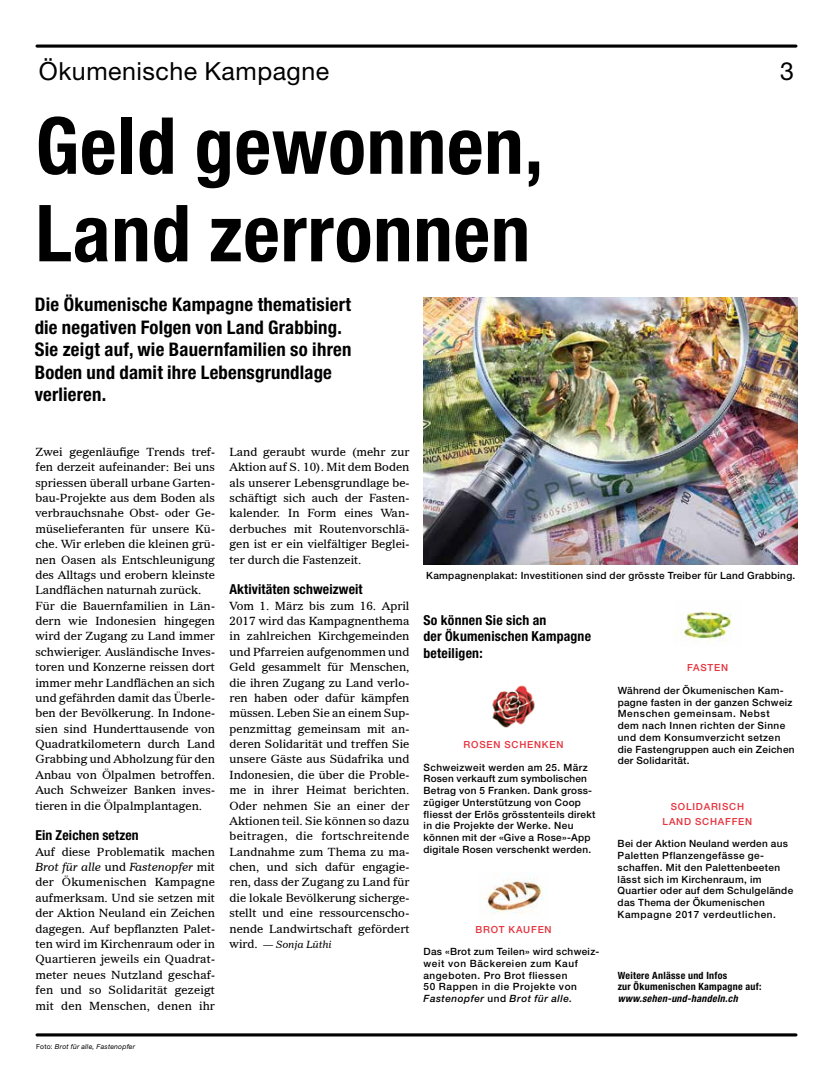
<style>
.page{position:relative;width:833px;height:1081px;background:#fff}
.page>*{position:absolute;margin:0;border:0;box-sizing:border-box;transform-origin:0 0}
.t1{font:700 condensed 78.75px/87.5px "Helvetica Neue LT Std";letter-spacing:.01em;color:#000}
.t2{font:25px "Helvetica Neue LT Std";letter-spacing:.02em;color:#000}
.t3{font:700 condensed 18.75px/22.5px "Helvetica Neue LT Std";letter-spacing:.01em;color:#000}
.t4{font:700 condensed 13.75px/16.2px "Helvetica Neue LT Std";letter-spacing:.015em;color:#000}
.t5{font:11.38px/15.4px "Imperial BT";letter-spacing:.005em;color:#000;text-align:justify}
.t6{font:500 10px/11.8px "Helvetica Neue LT Std";letter-spacing:.03em;color:#000}
.t7{font:500 10px/11.8px "Helvetica Neue LT Std";letter-spacing:.05em;color:#000}
.t8{font:700 condensed 10px/11.8px "Helvetica Neue LT Std";letter-spacing:.03em;color:#000}
.t9{font:italic 700 condensed 10px "Helvetica Neue LT Std";letter-spacing:.03em;color:#000}
.t10{font:italic 10px "Imperial BT";letter-spacing:.005em;color:#000}
.t11{font:500 9.75px/15px "Helvetica Neue LT Std";letter-spacing:.08em;color:#e5323d;text-align:center}
.t12{font:italic 6.88px "Helvetica Neue LT Std";letter-spacing:.03em;color:#000}
.s1{font-style:italic}
.s2{font-style:normal}
.s3{font-style:normal;font-size:11.38px}
</style>
<div class="page">
<hr style="left:37px;top:45px;width:759px;height:3px;background:#000">
<hr style="left:37px;top:1033px;width:759px;height:3px;background:#000">
<img style="left:479px;top:878px;width:64px;height:37px">
<img style="left:674px;top:611px;width:58px;height:31px">
<img style="left:492px;top:685px;width:43px;height:43px">
<img style="left:423px;top:298px;width:374px;height:267px">
<h2 class="t2" style="left:39px;top:56px;width:292px">Ökumenische Kampagne</h2>
<h2 class="t2" style="left:780px;top:56px;width:15px">3</h2>
<h1 class="t1" style="left:35px;top:101px;width:509px">Geld gewonnen,<br>Land zerronnen</h1>
<h3 class="t3" style="left:35px;top:293px;width:318px">Die Ökumenische Kampagne thematisiert die negativen Folgen von Land Grabbing.<br>Sie zeigt auf, wie Bauernfamilien so ihren Boden und damit ihre Lebensgrundlage verlieren.</h3>
<p class="t5" style="left:35px;top:444px;width:181px;text-align:left">Zwei gegenläufige Trends tref&shy;fen derzeit aufeinander: Bei uns spriessen überall urbane Garten&shy;bau-Projekte aus dem Boden als verbrauchsnahe Obst- oder Ge&shy;müselieferanten für unsere Kü&shy;che. Wir erleben die kleinen grü&shy;nen Oasen als Entschleunigung des Alltags und erobern kleinste<br>Landflächen naturnah zurück.<br>Für die Bauernfamilien in Län&shy;dern wie Indonesien hingegen wird der Zugang zu Land immer schwieriger. Ausländische Inves&shy;toren und Konzerne reissen dort immer mehr Landflächen an sich und gefährden damit das Überle&shy;ben der Bevölkerung. In Indone&shy;sien sind Hunderttausende von<br>Quadratkilometern durch Land<br>Grabbing und Abholzung für den<br>Anbau von Ölpalmen betroffen.<br>Auch Schweizer Banken inves&shy;tieren in die Ölpalmplantagen.</p>
<p class="t4" style="left:35px;top:827px;width:105px">Ein Zeichen setzen</p>
<p class="t5" style="left:35px;top:844px;width:181px">Auf diese Problematik machen <span class="s1">Brot für alle</span> und <span class="s1">Fastenopfer</span> mit der Ökumenischen Kampagne aufmerksam. Und sie setzen mit der Aktion Neuland ein Zeichen dagegen. Auf bepflanzten Palet&shy;ten wird im Kirchenraum oder in Quartieren jeweils ein Quadrat&shy;meter neues Nutzland geschaf&shy;fen und so Solidarität gezeigt mit den Menschen, denen ihr</p>
<p class="t12" style="left:36px;top:1042px;width:100px"><span class="s2">Foto:</span> Brot für alle, Fastenopfer</p>
<p class="t5" style="left:229px;top:444px;width:181px">Land geraubt wurde (mehr zur Aktion auf S. 10). Mit dem Boden als unserer Lebensgrundlage be&shy;schäftigt sich auch der Fasten&shy;kalender. In Form eines Wan&shy;derbuches mit Routenvorschlä&shy;gen ist er ein vielfältiger Beglei&shy;ter durch die Fastenzeit.</p>
<p class="t4" style="left:229px;top:581px;width:135px">Aktivitäten schweizweit</p>
<p class="t5" style="left:229px;top:598px;width:181px">Vom 1. März bis zum 16. April 2017 wird das Kampagnenthema in zahlreichen Kirchgemeinden und Pfarreien aufgenommen und Geld gesammelt für Menschen, die ihren Zugang zu Land verlo&shy;ren haben oder dafür kämpfen müssen. Leben Sie an einem Sup&shy;penzmittag gemeinsam mit an&shy;deren Solidarität und treffen Sie unsere Gäste aus Südafrika und Indonesien, die über die Proble&shy;me in ihrer Heimat berichten.<br>Oder nehmen Sie an einer der Aktionen teil. Sie können so dazu beitragen, die fortschreitende Landnahme zum Thema zu ma&shy;chen, und sich dafür engagie&shy;ren, dass der Zugang zu Land für die lokale Bevölkerung sicherge&shy;stellt und eine ressourcenscho&shy;nende Landwirtschaft gefördert</p>
<p class="t10" style="left:229px;top:938px;width:104px"><span class="s3">wird.</span> — Sonja Lüthi</p>
<p class="t6" style="left:426px;top:569px;width:370px">Kampagnenplakat: Investitionen sind der grösste Treiber für Land Grabbing.</p>
<p class="t4" style="left:423px;top:612px;width:169px">So können Sie sich an<br>der Ökumenischen Kampagne beteiligen:</p>
<p class="t11" style="left:463px;top:737px;width:101px">ROSEN SCHENKEN</p>
<p class="t6" style="left:423px;top:761px;width:173px">Schweizweit werden am 25. März Rosen verkauft zum symbolischen Betrag von 5 Franken. Dank gross&shy;zügiger Unterstützung von Coop fliesst der Erlös grösstenteils direkt in die Projekte der Werke. Neu können mit der «Give a Rose»-App digitale Rosen verschenkt werden.</p>
<p class="t11" style="left:475px;top:921px;width:78px">BROT KAUFEN</p>
<p class="t7" style="left:423px;top:945px;width:177px">Das «Brot zum Teilen» wird schweiz&shy;weit von Bäckereien zum Kauf angeboten. Pro Brot fliessen<br>50 Rappen in die Projekte von<br><span class="s1">Fastenopfer</span> und <span class="s1">Brot für alle.</span></p>
<p class="t11" style="left:687px;top:660px;width:42px">FASTEN</p>
<p class="t6" style="left:617px;top:684px;width:178px">Während der Ökumenischen Kam&shy;pagne fasten in der ganzen Schweiz<br>Menschen gemeinsam. Nebst<br>dem nach Innen richten der Sinne und dem Konsumverzicht setzen die Fastengruppen auch ein Zeichen der Solidarität.</p>
<p class="t11" style="left:662px;top:798px;width:91px">SOLIDARISCH<br>LAND SCHAFFEN</p>
<p class="t6" style="left:617px;top:838px;width:177px">Bei der Aktion Neuland werden aus<br>Paletten Pflanzengefässe ge&shy;schaffen. Mit den Palettenbeeten lässt sich im Kirchenraum, im<br>Quartier oder auf dem Schulgelände das Thema der Ökumenischen<br>Kampagne 2017 verdeutlichen.</p>
<p class="t8" style="left:618px;top:969px;width:145px">Weitere Anlässe und Infos<br>zur Ökumenischen Kampagne auf:</p>
<p class="t9" style="left:618px;top:992px;width:122px">www.sehen-und-handeln.ch</p>
</div>
